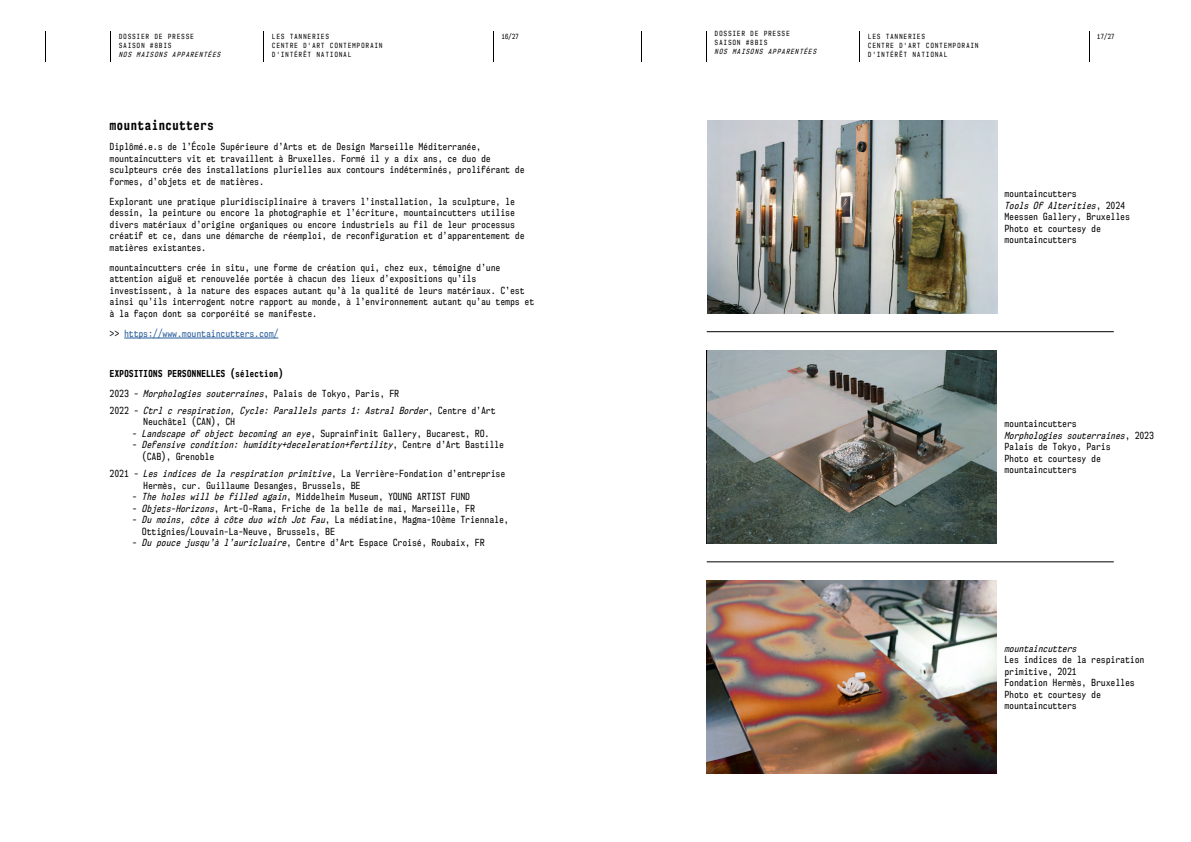
<style>
.page{position:relative;width:1191px;height:842px;background:#fff}
.page>*{position:absolute;margin:0;border:0;box-sizing:border-box;transform-origin:0 0}
.t1{font:700 13px "NK57 Monospace Cd Rg";letter-spacing:.05em;color:#000}
.t2{font:9px/11.5px "NK57 Monospace Cd Rg";letter-spacing:.05em;color:#000}
.t3{font:italic 9px/17.2px "NK57 Monospace Cd Rg";letter-spacing:.05em;color:#000}
.t4{font:9px "NK57 Monospace Cd Rg";letter-spacing:.05em;color:#275b9b}
.t5{font:700 9px "NK57 Monospace Cd Rg";letter-spacing:.05em;color:#000}
.t6{font:6.5px/9px "NK57 Monospace Cd Rg";letter-spacing:.2em;color:#000}
.t7{font:italic 6.5px "NK57 Monospace Cd Rg";letter-spacing:.2em;color:#000}
.s1{color:#000}
.s2{font-style:normal}
.s3{font-style:italic}
</style>
<div class="page">
<hr style="left:110px;top:31px;width:1px;height:30px;background:#000">
<hr style="left:263px;top:31px;width:1px;height:30px;background:#000">
<hr style="left:45px;top:31px;width:1px;height:30px;background:#000">
<hr style="left:493px;top:31px;width:1px;height:30px;background:#000">
<hr style="left:706px;top:31px;width:1px;height:30px;background:#000">
<hr style="left:859px;top:31px;width:1px;height:30px;background:#000">
<hr style="left:641px;top:31px;width:1px;height:30px;background:#000">
<hr style="left:1089px;top:31px;width:1px;height:30px;background:#000">
<hr style="left:124px;top:338px;width:154px;height:1px;background:#275b9b">
<img style="left:706px;top:350px;width:290px;height:193px">
<img style="left:706px;top:580px;width:290px;height:193px">
<img style="left:707px;top:120px;width:290px;height:193px">
<hr style="left:706px;top:331px;width:407px;height:1px;background:#000">
<hr style="left:706px;top:562px;width:407px;height:1px;background:#000">
<p class="t6" style="left:119px;top:32px;width:76px">DOSSIER DE PRESSE<br>SAISON #8BIS</p>
<p class="t7" style="left:119px;top:51px;width:103px">NOS MAISONS APPARENTÉES</p>
<p class="t6" style="left:715px;top:29px;width:76px">DOSSIER DE PRESSE<br>SAISON #8BIS</p>
<p class="t7" style="left:715px;top:48px;width:103px">NOS MAISONS APPARENTÉES</p>
<p class="t6" style="left:501px;top:32px;width:19px">16/27</p>
<p class="t6" style="left:1097px;top:32px;width:19px">17/27</p>
<p class="t6" style="left:272px;top:32px;width:112px">LES TANNERIES<br>CENTRE D'ART CONTEMPORAIN<br>D'INTÉRÊT NATIONAL</p>
<p class="t6" style="left:868px;top:32px;width:112px">LES TANNERIES<br>CENTRE D'ART CONTEMPORAIN<br>D'INTÉRÊT NATIONAL</p>
<h1 class="t1" style="left:110px;top:117px;width:105px">mountaincutters</h1>
<p class="t2" style="left:110px;top:141px;width:416px">Diplômé.e.s de l’École Supérieure d’Arts et de Design Marseille Méditerranée, mountaincutters vit et travaillent à Bruxelles. Formé il y a dix ans, ce duo de sculpteurs crée des installations plurielles aux contours indéterminés, proliférant de formes, d’objets et de matières.</p>
<p class="t2" style="left:110px;top:196px;width:416px">Explorant une pratique pluridisciplinaire à travers l’installation, la sculpture, le dessin, la peinture ou encore la photographie et l’écriture, mountaincutters utilise divers matériaux d’origine organiques ou encore industriels au fil de leur processus créatif et ce, dans une démarche de réemploi, de reconfiguration et d’apparentement de matières existantes.</p>
<p class="t2" style="left:110px;top:262px;width:426px">mountaincutters crée in situ, une forme de création qui, chez eux, témoigne d’une attention aiguë et renouvelée portée à chacun des lieux d’expositions qu’ils investissent, à la nature des espaces autant qu’à la qualité de leurs matériaux. C’est ainsi qu’ils interrogent notre rapport au monde, à l’environnement autant qu’au temps et à la façon dont sa corporéité se manifeste.</p>
<p class="t4" style="left:110px;top:328px;width:170px"><span class="s1">&gt;&gt;</span> https://www.mountaincutters.com/</p>
<p class="t5" style="left:110px;top:368px;width:175px">EXPOSITIONS PERSONNELLES (sélection)</p>
<p class="t3" style="left:110px;top:385px;width:387px"><span class="s2">2023 -</span> Morphologies souterraines<span class="s2">, Palais de Tokyo, Paris, FR<br>2022 -</span> Ctrl c respiration, Cycle: Parallels parts 1: Astral Border<span class="s2">, Centre d’Art</span></p>
<p class="t2" style="left:144px;top:416px;width:93px">Neuchâtel (CAN), CH</p>
<p class="t2" style="left:133px;top:428px;width:358px">- <span class="s3">Landscape of object becoming an eye</span>, Suprainfinit Gallery, Bucarest, RO.</p>
<p class="t3" style="left:142px;top:439px;width:363px;line-height:11.5px;text-indent:-10px"><span class="s2">-</span> Defensive condition: humidity+deceleration+fertility<span class="s2">, Centre d’Art Bastille (CAB), Grenoble</span></p>
<p class="t2" style="left:144px;top:468px;width:363px;text-indent:-34px">2021 - <span class="s3">Les indices de la respiration primitive</span>, La Verrière-Fondation d’entreprise<br>Hermès, cur. Guillaume Desanges, Brussels, BE</p>
<p class="t2" style="left:133px;top:491px;width:339px">- <span class="s3">The holes will be filled again</span>, Middelheim Museum, YOUNG ARTIST FUND</p>
<p class="t2" style="left:133px;top:502px;width:344px">- <span class="s3">Objets-Horizons</span>, Art-O-Rama, Friche de la belle de mai, Marseille, FR</p>
<p class="t2" style="left:142px;top:514px;width:368px;text-indent:-10px">- <span class="s3">Du moins, côte à côte duo with Jot Fau</span>, La médiatine, Magma-10ème Triennale,<br>Ottignies/Louvain-La-Neuve, Brussels, BE</p>
<p class="t2" style="left:133px;top:537px;width:353px">- <span class="s3">Du pouce jusqu’à l’auricluaire</span>, Centre d’Art Espace Croisé, Roubaix, FR</p>
<p class="t2" style="left:1004px;top:188px;width:126px">mountaincutters<br><span class="s3">Tools Of Alterities</span>, 2024<br>Meessen Gallery, Bruxelles<br>Photo et courtesy de mountaincutters</p>
<p class="t2" style="left:1004px;top:418px;width:151px">mountaincutters<br><span class="s3">Morphologies souterraines</span>, 2023<br>Palais de Tokyo, Paris<br>Photo et courtesy de mountaincutters</p>
<p class="t3" style="left:1004px;top:640px;width:73px">mountaincutters</p>
<p class="t2" style="left:1004px;top:654px;width:141px">Les indices de la respiration primitive, 2021<br>Fondation Hermès, Bruxelles<br>Photo et courtesy de mountaincutters</p>
</div>
